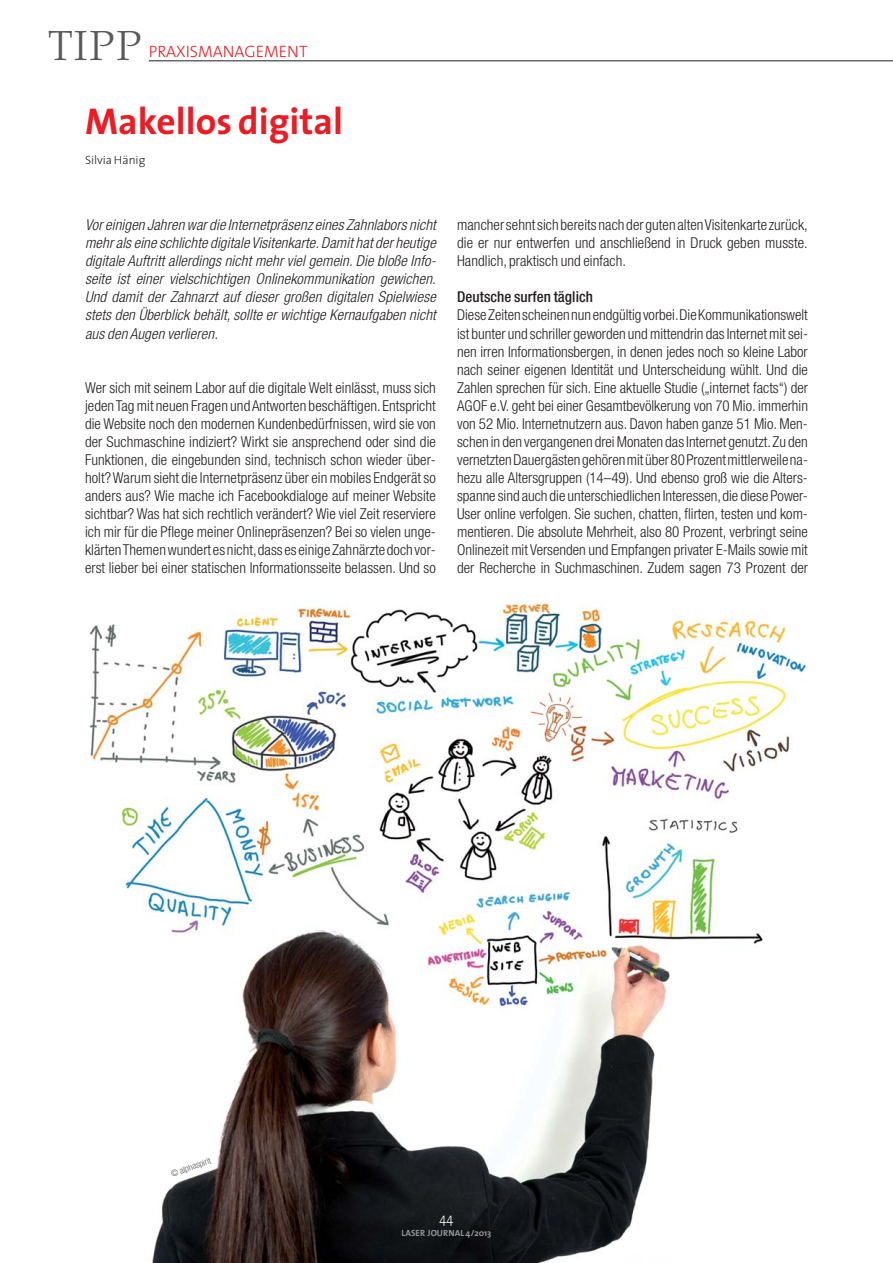
<style>
.page{position:relative;width:893px;height:1263px;background:#fff}
.page>*{position:absolute;margin:0;border:0;box-sizing:border-box;transform-origin:0 0}
.t1{font:300 42px "Palatino";color:#58595b}
.t2{font:700 37.5px "The Sans";color:#ed1c24}
.t3{font:300 16.5px "The Sans";color:#ed1c24}
.t4{font:300 condensed 15px/18px "Helvetica Neue";letter-spacing:.005em;color:#231f20;text-align:justify}
.t5{font:italic 300 condensed 15px/18px "Helvetica Neue";letter-spacing:.01em;color:#231f20;text-align:justify}
.t6{font:500 condensed 15px "Helvetica Neue";letter-spacing:.005em;color:#231f20}
.t7{font:300 14.25px "The Sans";color:#fff;scale:.9 1}
.t8{font:300 12px "The Sans";color:#231f20}
.t9{font:700 9px "The Sans";color:#939598}
.t10{font:300 condensed 9px "Helvetica Neue";color:#58595b}
</style>
<div class="page">
<hr style="left:149px;top:60px;width:744px;height:1px;background:#231f20">
<img style="left:89px;top:602px;width:718px;height:661px">
<h1 class="t1" style="left:49px;top:31px;width:94px">TIPP</h1>
<p class="t3" style="left:149px;top:45px;width:160px">PRAXISMANAGEMENT</p>
<h2 class="t2" style="left:85px;top:103px;width:260px">Makellos digital</h2>
<p class="t8" style="left:85px;top:156px;width:62px">Silvia Hänig</p>
<p class="t5" style="left:85px;top:217px;width:355px">Voreinigen Jahren wardie Internetpräsenz eines Zahnlabors nicht mehrals eine schlichte digitale Visitenkarte.Damithatderheutige digitale Auftrittallerdings nichtmehrvielgemein.Die bloße Info&shy;seite ist einer vielschichtigen Onlinekommunikation gewichen.<br>Und damit der Zahnarzt auf dieser großen digitalen Spielwiese stets den Überblick behält,sollte erwichtige Kernaufgaben nicht aus den Augen verlieren.</p>
<p class="t4" style="left:85px;top:379px;width:352px">Wer sich mit seinem Labor auf die digitale Welt einlässt, muss sich jeden Tag mit neuen Fragen und Antworten beschäftigen. Entspricht die Website noch den modernen Kundenbedürfnissen, wird sie von der Suchmaschine indiziert? Wirkt sie ansprechend oder sind die Funktionen, die eingebunden sind, technisch schon wieder über&shy;holt? Warum sieht die Internetpräsenz über ein mobiles Endgerät so anders aus? Wie mache ich Facebookdialoge auf meiner Website sichtbar? Was hat sich rechtlich verändert? Wie viel Zeit reserviere ich mir für die Pflege meiner Onlinepräsenzen? Bei so vielen unge&shy;klärten Themen wundert es nicht, dass es einige Zahnärzte doch vor&shy;erst lieber bei einer statischen Informationsseite belassen. Und so</p>
<p class="t4" style="left:457px;top:217px;width:352px">mancher sehnt sich bereits nach der guten alten Visitenkarte zurück, die er nur entwerfen und anschließend in Druck geben musste.<br>Handlich, praktisch und einfach.</p>
<p class="t6" style="left:457px;top:292px;width:137px">Deutsche surfen täglich</p>
<p class="t4" style="left:457px;top:307px;width:352px">Diese Zeiten scheinen nun endgültig vorbei. Die Kommunikationswelt ist bunter und schriller geworden und mittendrin das Internet mit sei&shy;nen irren Informationsbergen, in denen jedes noch so kleine Labor nach seiner eigenen Identität und Unterscheidung wühlt. Und die Zahlen sprechen für sich. Eine aktuelle Studie („internet facts“) der AGOF e.V. geht bei einer Gesamtbevölkerung von 70 Mio. immerhin von 52 Mio. Internetnutzern aus. Davon haben ganze 51 Mio. Men&shy;schen in den vergangenen drei Monaten das Internet genutzt. Zu den vernetzten Dauergästen gehören mit über 80 Prozent mittlerweile na&shy;hezu alle Altersgruppen (14–49). Und ebenso groß wie die Alters&shy;spanne sind auch die unterschiedlichen Interessen, die diese Power-User online verfolgen. Sie suchen, chatten, flirten, testen und kom&shy;mentieren. Die absolute Mehrheit, also 80 Prozent, verbringt seine Onlinezeit mit Versenden und Empfangen privater E-Mails sowie mit der Recherche in Suchmaschinen. Zudem sagen 73 Prozent der</p>
<p class="t10" style="left:170px;top:1170px;width:43px;rotate:-19deg">© alphaspirit</p>
<p class="t7" style="left:440px;top:1212px;width:17px">44</p>
<p class="t9" style="left:402px;top:1228px;width:91px">LASER JOURNAL 4/2013</p>
</div>
